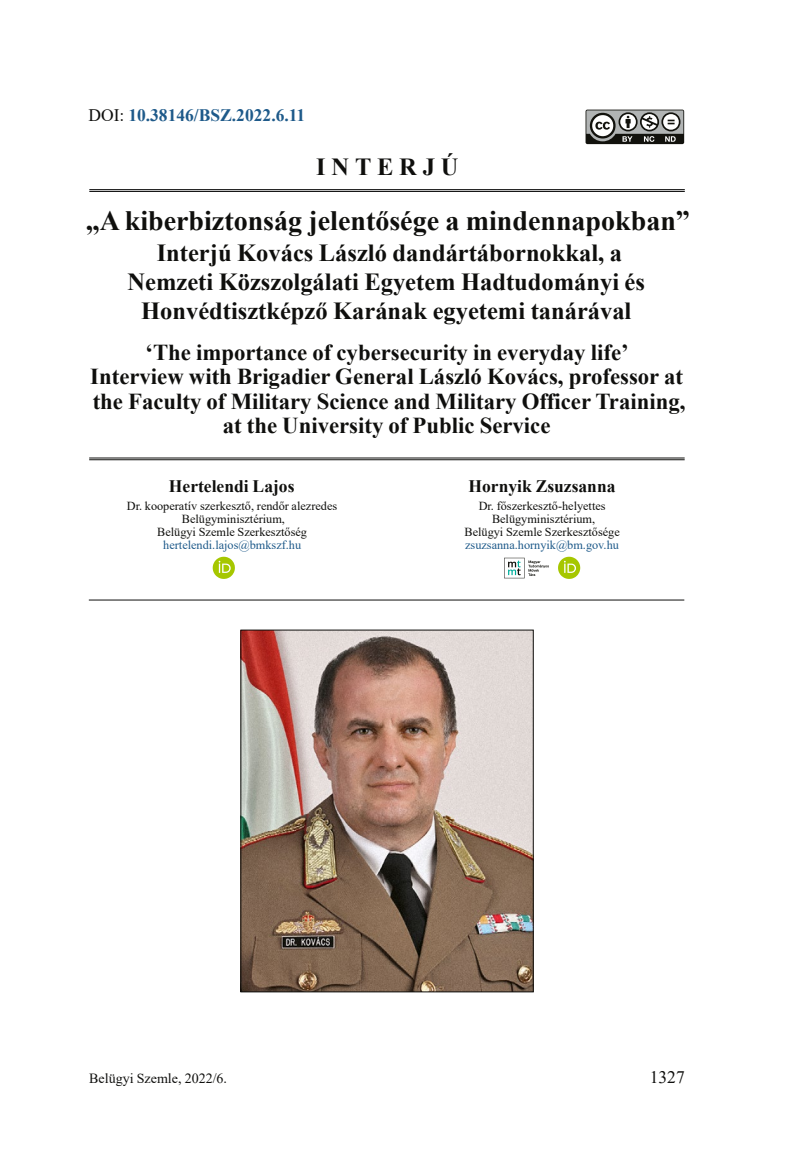
<style>
.page{position:relative;width:794px;height:1166px;background:#fff}
.page>*{position:absolute;margin:0;border:0;box-sizing:border-box;transform-origin:0 0}
.t1{font:700 28px "Times New Roman";color:#0f0f0d}
.t2{font:700 24.5px/28.9px "Times New Roman";color:#0f0f0d;text-align:center}
.t3{font:700 24.5px "Times New Roman";letter-spacing:.235em;color:#0f0f0d}
.t4{font:700 22.75px/24.5px "Times New Roman";color:#0f0f0d;text-align:center}
.t5{font:700 17.5px "Times New Roman";color:#0f0f0d}
.t6{font:700 17.5px "Times New Roman";color:#1e5a8a}
.t7{font:17.5px "Times New Roman";color:#0f0f0d}
.t8{font:14px "Times New Roman";color:#0f0f0d}
.t9{font:12.25px/13.1px "Times New Roman";color:#0f0f0d;text-align:center}
.t10{font:12.25px "Times New Roman";color:#1e5a8a}
.s1{font-weight:400;color:#0f0f0d}
</style>
<div class="page">
<img style="left:242px;top:632px;width:290px;height:358px">
<div style="left:240px;top:630px;width:294px;height:362px;border:1px solid #0f0f0d"></div>
<hr style="left:89px;top:457px;width:595px;height:1px;background:#0f0f0d">
<hr style="left:89px;top:459px;width:595px;height:1px;background:#0f0f0d">
<hr style="left:89px;top:189px;width:596px;height:1px;background:#000">
<hr style="left:89px;top:191px;width:596px;height:1px;background:#000">
<hr style="left:89px;top:599px;width:595px;height:1px;background:#0f0f0d">
<svg style="left:213px;top:557px;width:22px;height:22px"></svg>
<svg style="left:504px;top:558px;width:45px;height:20px"></svg>
<svg style="left:558px;top:557px;width:22px;height:22px"></svg>
<div style="left:585px;top:110px;width:99px;height:34px;background:#12120d;border-radius:2px"></div>
<svg style="left:586px;top:110px;width:97px;height:32px"></svg>
<p class="t6" style="left:88px;top:102px;width:218px"><span class="s1">DOI:</span> 10.38146/BSZ.2022.6.11</p>
<p class="t3" style="left:316px;top:149px;width:144px">INTERJÚ</p>
<p class="t1" style="left:86px;top:200px;width:605px">„A kiberbiztonság jelentősége a mindennapokban”</p>
<p class="t2" style="left:127px;top:238px;width:519px">Interjú Kovács László dandártábornokkal, a<br>Nemzeti Közszolgálati Egyetem Hadtudományi és<br>Honvédtisztképző Karának egyetemi tanárával</p>
<p class="t4" style="left:90px;top:339px;width:596px">‘The importance of cybersecurity in everyday life’<br>Interview with Brigadier General László Kovács, professor at the Faculty of Military Science and Military Officer Training, at the University of Public Service</p>
<p class="t5" style="left:169px;top:473px;width:127px">Hertelendi Lajos</p>
<p class="t9" style="left:127px;top:499px;width:212px">Dr. kooperatív szerkesztő, rendőr alezredes<br>Belügyminisztérium,<br>Belügyi Szemle Szerkesztőség</p>
<p class="t10" style="left:163px;top:536px;width:139px">hertelendi.lajos@bmkszf.hu</p>
<p class="t5" style="left:468px;top:473px;width:148px">Hornyik Zsuzsanna</p>
<p class="t9" style="left:464px;top:499px;width:157px">Dr. főszerkesztő-helyettes<br>Belügyminisztérium,<br>Belügyi Szemle Szerkesztősége</p>
<p class="t10" style="left:465px;top:536px;width:155px">zsuzsanna.hornyik@bm.gov.hu</p>
<p class="t8" style="left:89px;top:1069px;width:139px">Belügyi Szemle, 2022/6.</p>
<p class="t7" style="left:650px;top:1065px;width:36px">1327</p>
</div>
